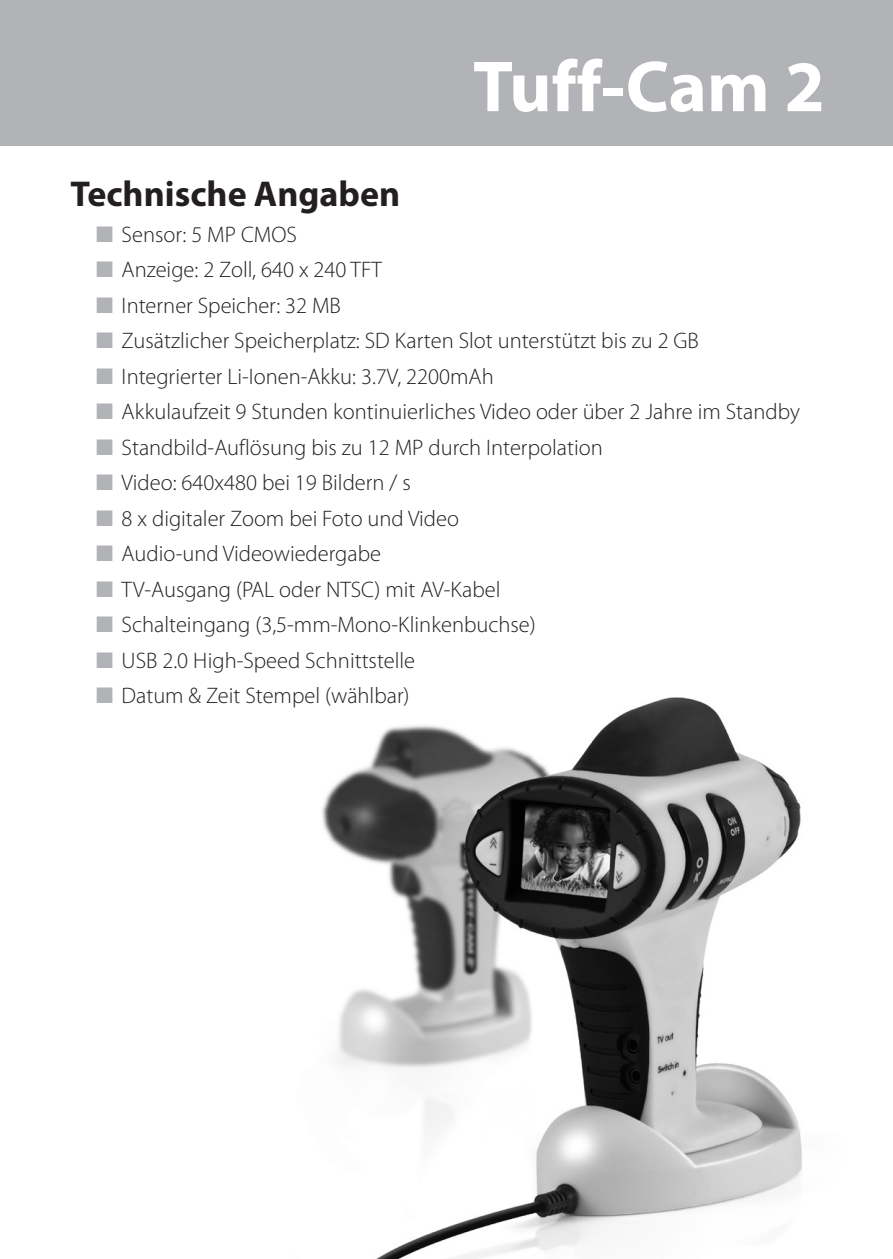
<style>
.page{position:relative;width:893px;height:1259px;background:#fff}
.page>*{position:absolute;margin:0;border:0;box-sizing:border-box;transform-origin:0 0}
.FRONT{font:700 72.9px "Myriad Pro";color:#fff}
.SUB_HEAD_VAG{font:700 36px "Myriad Pro";color:#231f20}
.indented_body_text{font:300 22.5px "Myriad Pro";color:#231f20}
.s1{color:#b2b3b7}
</style>
<div class="page">
<img style="left:322px;top:697px;width:480px;height:562px">
<div style="left:0;top:0;width:893px;height:145px;background:#b2b3b7"></div>
<p class="FRONT" style="left:473px;top:46px;width:353px">Tuff-Cam 2</p>
<p class="SUB_HEAD_VAG" style="left:71px;top:174px;width:331px">Technische Angaben</p>
<p class="indented_body_text" style="left:96px;top:222px;width:202px"><span class="s1">■</span> Sensor: 5 MP CMOS</p>
<p class="indented_body_text" style="left:96px;top:257px;width:287px"><span class="s1">■</span> Anzeige: 2 Zoll, 640 x 240 TFT</p>
<p class="indented_body_text" style="left:96px;top:293px;width:246px"><span class="s1">■</span> Interner Speicher: 32 MB</p>
<p class="indented_body_text" style="left:96px;top:328px;width:604px"><span class="s1">■</span> Zusätzlicher Speicherplatz: SD Karten Slot unterstützt bis zu 2 GB</p>
<p class="indented_body_text" style="left:96px;top:364px;width:399px"><span class="s1">■</span> Integrierter Li-Ionen-Akku: 3.7V, 2200mAh</p>
<p class="indented_body_text" style="left:96px;top:399px;width:705px"><span class="s1">■</span> Akkulaufzeit 9 Stunden kontinuierliches Video oder über 2 Jahre im Standby</p>
<p class="indented_body_text" style="left:96px;top:435px;width:508px"><span class="s1">■</span> Standbild-Auflösung bis zu 12 MP durch Interpolation</p>
<p class="indented_body_text" style="left:96px;top:470px;width:316px"><span class="s1">■</span> Video: 640x480 bei 19 Bildern / s</p>
<p class="indented_body_text" style="left:96px;top:506px;width:364px"><span class="s1">■</span> 8 x digitaler Zoom bei Foto und Video</p>
<p class="indented_body_text" style="left:96px;top:541px;width:286px"><span class="s1">■</span> Audio-und Videowiedergabe</p>
<p class="indented_body_text" style="left:96px;top:577px;width:406px"><span class="s1">■</span> TV-Ausgang (PAL oder NTSC) mit AV-Kabel</p>
<p class="indented_body_text" style="left:96px;top:612px;width:441px"><span class="s1">■</span> Schalteingang (3,5-mm-Mono-Klinkenbuchse)</p>
<p class="indented_body_text" style="left:96px;top:648px;width:321px"><span class="s1">■</span> USB 2.0 High-Speed Schnittstelle</p>
<p class="indented_body_text" style="left:96px;top:683px;width:315px"><span class="s1">■</span> Datum &amp; Zeit Stempel (wählbar)</p>
</div>
